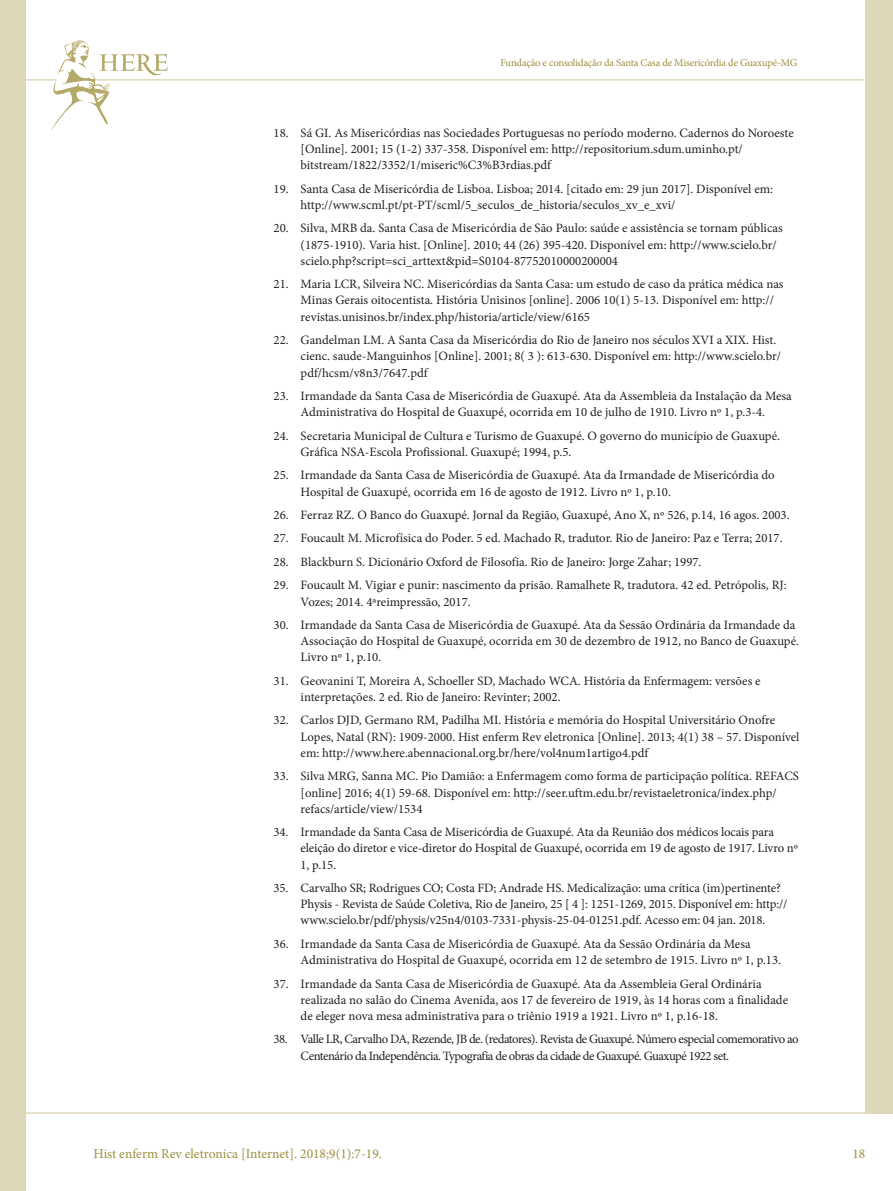
<style>
.page{position:relative;width:893px;height:1191px;background:#fff}
.page>*{position:absolute;margin:0;border:0;box-sizing:border-box;transform-origin:0 0}
.t1{font:13.5px "Minion Pro";color:#9b8f3f}
.t2{font:12.75px/16.2px "Minion Pro";color:#231f20}
.t3{font:12.75px/16.2px "Minion Pro";letter-spacing:-.04em;color:#231f20}
.t4{font:10.5px "Minion Pro";letter-spacing:-.015em;color:#9b8f3f}
</style>
<div class="page">
<hr style="left:0;top:1112px;width:893px;height:1px;background:#ded8bb">
<hr style="left:0;top:79px;width:863px;height:2px;background:#ded8bb">
<div style="left:865px;top:0;width:28px;height:1113px;background:#ded8bb"></div>
<div style="left:0;top:0;width:26px;height:1191px;background:#ded8bb"></div>
<svg style="left:50px;top:40px;width:118px;height:91px"></svg>
<p class="t4" style="left:500px;top:56px;width:298px">Fundação e consolidação da Santa Casa de Misericórdia de Guaxupé-MG</p>
<p class="t2" style="left:301px;top:125px;width:495px;text-indent:-27px">18. Sá GI. As Misericórdias nas Sociedades Portuguesas no período moderno. Cadernos do Noroeste [Online]. 2001; 15 (1-2) 337-358. Disponível em: http://repositorium.sdum.uminho.pt/ bitstream/1822/3352/1/miseric%C3%B3rdias.pdf</p>
<p class="t2" style="left:301px;top:181px;width:474px;text-indent:-27px">19. Santa Casa de Misericórdia de Lisboa. Lisboa; 2014. [citado em: 29 jun 2017]. Disponível em: http://www.scml.pt/pt-PT/scml/5_seculos_de_historia/seculos_xv_e_xvi/</p>
<p class="t2" style="left:301px;top:220px;width:483px;text-indent:-27px">20. Silva, MRB da. Santa Casa de Misericórdia de São Paulo: saúde e assistência se tornam públicas (1875-1910). Varia hist. [Online]. 2010; 44 (26) 395-420. Disponível em: http://www.scielo.br/ scielo.php?script=sci_arttext&amp;pid=S0104-87752010000200004</p>
<p class="t2" style="left:301px;top:276px;width:484px;text-indent:-27px">21. Maria LCR, Silveira NC. Misericórdias da Santa Casa: um estudo de caso da prática médica nas<br>Minas Gerais oitocentista. História Unisinos [online]. 2006 10(1) 5-13. Disponível em: http:// revistas.unisinos.br/index.php/historia/article/view/6165</p>
<p class="t2" style="left:301px;top:332px;width:482px;text-indent:-27px">22. Gandelman LM. A Santa Casa da Misericórdia do Rio de Janeiro nos séculos XVI a XIX. Hist. cienc. saude-Manguinhos [Online]. 2001; 8( 3 ): 613-630. Disponível em: http://www.scielo.br/ pdf/hcsm/v8n3/7647.pdf</p>
<p class="t2" style="left:274px;top:388px;width:520px;text-align:center">23. Irmandade da Santa Casa de Misericórdia de Guaxupé. Ata da Assembleia da Instalação da Mesa<br>Administrativa do Hospital de Guaxupé, ocorrida em 10 de julho de 1910. Livro nº 1, p.3-4.</p>
<p class="t2" style="left:301px;top:427px;width:481px;text-indent:-27px">24. Secretaria Municipal de Cultura e Turismo de Guaxupé. O governo do município de Guaxupé.<br>Gráfica NSA-Escola Profissional. Guaxupé; 1994, p.5.</p>
<p class="t2" style="left:301px;top:467px;width:476px;text-indent:-27px">25. Irmandade da Santa Casa de Misericórdia de Guaxupé. Ata da Irmandade de Misericórdia do<br>Hospital de Guaxupé, ocorrida em 16 de agosto de 1912. Livro nº 1, p.10.</p>
<p class="t2" style="left:274px;top:507px;width:517px">26. Ferraz RZ. O Banco do Guaxupé. Jornal da Região, Guaxupé, Ano X, nº 526, p.14, 16 agos. 2003.</p>
<p class="t2" style="left:274px;top:530px;width:510px">27. Foucault M. Microfísica do Poder. 5 ed. Machado R, tradutor. Rio de Janeiro: Paz e Terra; 2017.</p>
<p class="t2" style="left:274px;top:554px;width:429px">28. Blackburn S. Dicionário Oxford de Filosofia. Rio de Janeiro: Jorge Zahar; 1997.</p>
<p class="t2" style="left:301px;top:577px;width:487px;text-indent:-27px">29. Foucault M. Vigiar e punir: nascimento da prisão. Ramalhete R, tradutora. 42 ed. Petrópolis, RJ:<br>Vozes; 2014. 4ªreimpressão, 2017.</p>
<p class="t2" style="left:301px;top:617px;width:500px;text-indent:-27px">30. Irmandade da Santa Casa de Misericórdia de Guaxupé. Ata da Sessão Ordinária da Irmandade da<br>Associação do Hospital de Guaxupé, ocorrida em 30 de dezembro de 1912, no Banco de Guaxupé.<br>Livro nº 1, p.10.</p>
<p class="t2" style="left:301px;top:672px;width:462px;text-indent:-27px">31. Geovanini T, Moreira A, Schoeller SD, Machado WCA. História da Enfermagem: versões e interpretações. 2 ed. Rio de Janeiro: Revinter; 2002.</p>
<p class="t2" style="left:301px;top:712px;width:500px;text-indent:-27px">32. Carlos DJD, Germano RM, Padilha MI. História e memória do Hospital Universitário Onofre<br>Lopes, Natal (RN): 1909‐2000. Hist enferm Rev eletronica [Online]. 2013; 4(1) 38 – 57. Disponível em: http://www.here.abennacional.org.br/here/vol4num1artigo4.pdf</p>
<p class="t2" style="left:301px;top:768px;width:500px;text-indent:-27px">33. Silva MRG, Sanna MC. Pio Damião: a Enfermagem como forma de participação política. REFACS [online] 2016; 4(1) 59-68. Disponível em: http://seer.uftm.edu.br/revistaeletronica/index.php/ refacs/article/view/1534</p>
<p class="t2" style="left:301px;top:824px;width:499px;text-indent:-27px">34. Irmandade da Santa Casa de Misericórdia de Guaxupé. Ata da Reunião dos médicos locais para eleição do diretor e vice-diretor do Hospital de Guaxupé, ocorrida em 19 de agosto de 1917. Livro nº<br>1, p.15.</p>
<p class="t2" style="left:301px;top:880px;width:488px;text-indent:-27px">35. Carvalho SR; Rodrigues CO; Costa FD; Andrade HS. Medicalização: uma crítica (im)pertinente?<br>Physis - Revista de Saúde Coletiva, Rio de Janeiro, 25 [ 4 ]: 1251-1269, 2015. Disponível em: http:// www.scielo.br/pdf/physis/v25n4/0103-7331-physis-25-04-01251.pdf. Acesso em: 04 jan. 2018.</p>
<p class="t2" style="left:301px;top:935px;width:482px;text-indent:-27px">36. Irmandade da Santa Casa de Misericórdia de Guaxupé. Ata da Sessão Ordinária da Mesa<br>Administrativa do Hospital de Guaxupé, ocorrida em 12 de setembro de 1915. Livro nº 1, p.13.</p>
<p class="t2" style="left:301px;top:975px;width:489px;text-indent:-27px">37. Irmandade da Santa Casa de Misericórdia de Guaxupé. Ata da Assembleia Geral Ordinária realizada no salão do Cinema Avenida, aos 17 de fevereiro de 1919, às 14 horas com a finalidade de eleger nova mesa administrativa para o triênio 1919 a 1921. Livro nº 1, p.16-18.</p>
<p class="t3" style="left:301px;top:1031px;width:499px;text-indent:-27px">38. Valle LR, Carvalho DA, Rezende, JB de. (redatores). Revista de Guaxupé. Número especial comemorativo ao<br>Centenário da Independência. Typografia de obras da cidade de Guaxupé. Guaxupé 1922 set.</p>
<p class="t1" style="left:94px;top:1144px;width:290px">Hist enferm Rev eletronica [Internet]. 2018;9(1):7-19.</p>
<p class="t1" style="left:852px;top:1144px;width:14px">18</p>
</div>
